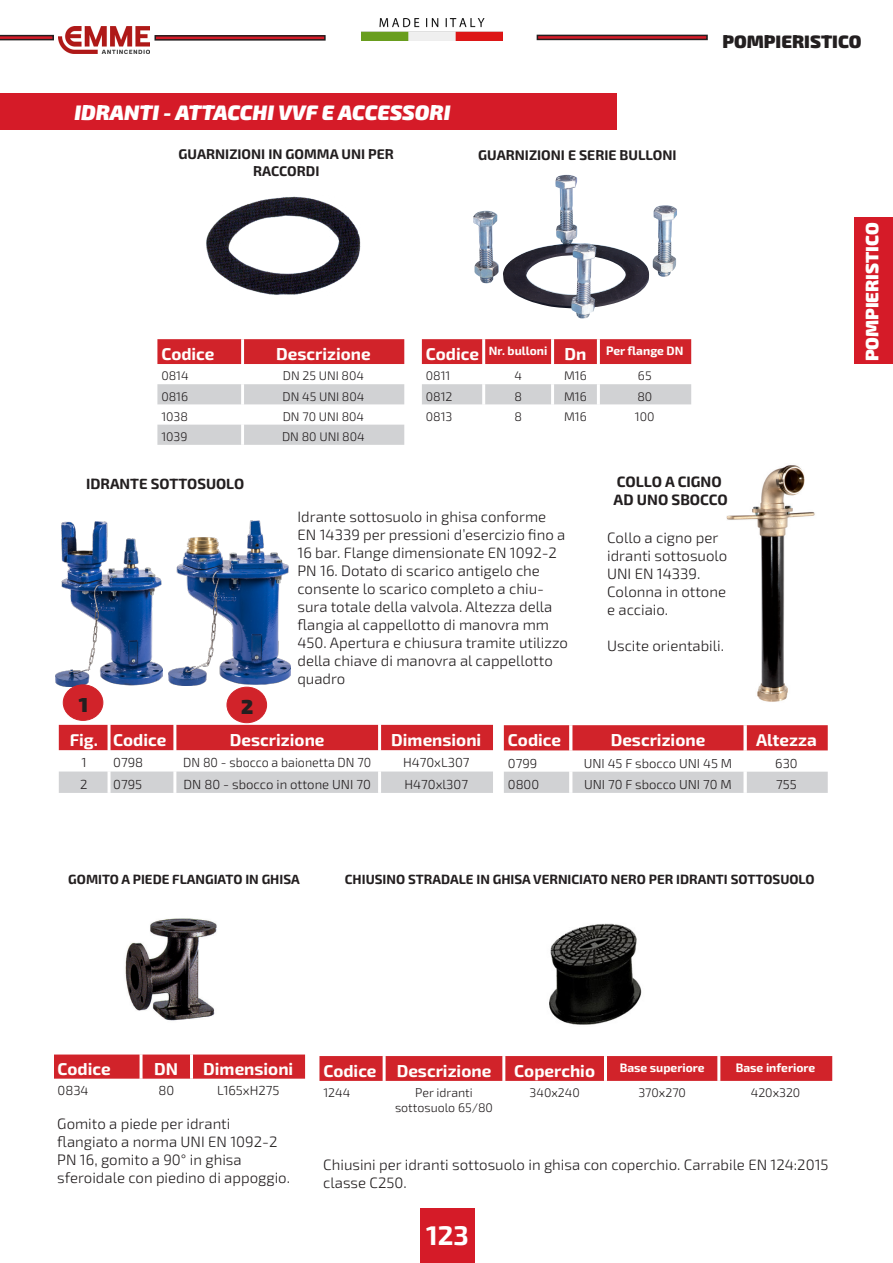
<style>
.page{position:relative;width:893px;height:1263px;background:#fff}
.page>*{position:absolute;margin:0;border:0;box-sizing:border-box;transform-origin:0 0}
.t1{font:700 27px "Exo 2";color:#fff}
.t2{font:italic 900 21px "Exo 2";color:#fff}
.t3{font:900 20.25px "Exo 2";color:#231f20}
.t4{font:900 18px "Exo 2";color:#231f20}
.t5{font:900 18px "Exo 2";color:#fff}
.t6{font:700 17.1px "Exo 2";color:#fffefc}
.t7{font:300 15px/18px "Exo 2";color:#231f20}
.t8{font:700 15px "Exo 2";color:#231f20}
.t9{font:700 14.7px "Exo 2";color:#231f20}
.t10{font:700 13.95px/16.8px "Exo 2";color:#231f20;text-align:center}
.t11{font:700 13.35px "Exo 2";color:#231f20}
.t12{font:300 13.05px "Exo 2";color:#231f20}
.t13{font:300 13.05px "Exo 2";color:#231f20;scale:.95 1}
.t14{font:300 12.45px "Exo 2";color:#231f20}
.t15{font:700 12px "Exo 2";color:#fffefc}
</style>
<div class="page">
<div style="left:420px;top:1209px;width:55px;height:54px;background:#d51b28"></div>
<div style="left:537px;top:35px;width:171px;height:5px;border:2px solid #231f20"></div>
<div style="left:154px;top:35px;width:172px;height:6px;border:2px solid #231f20"></div>
<svg style="left:0;top:35px;width:54px;height:5px"></svg>
<img style="left:361px;top:19px;width:142px;height:22px">
<img style="left:59px;top:27px;width:91px;height:26px">
<div style="left:854px;top:217px;width:39px;height:147px;background:#d51b28"></div>
<div style="left:0;top:94px;width:617px;height:36px;background:#d51b28"></div>
<img style="left:726px;top:465px;width:89px;height:237px">
<div style="left:157px;top:339px;width:247px;height:25px;background:#d1232a"></div>
<svg style="left:157px;top:384px;width:247px;height:61px"></svg>
<hr style="left:241px;top:339px;width:3px;height:25px;background:#fff">
<hr style="left:241px;top:384px;width:3px;height:20px;background:#fff">
<hr style="left:241px;top:404px;width:3px;height:21px;background:#fff">
<hr style="left:241px;top:425px;width:3px;height:20px;background:#fff">
<div style="left:422px;top:339px;width:269px;height:25px;background:#d1232a"></div>
<div style="left:422px;top:384px;width:269px;height:20px;background:#d1d2d4"></div>
<hr style="left:482px;top:339px;width:3px;height:25px;background:#fff">
<hr style="left:551px;top:339px;width:3px;height:25px;background:#fff">
<hr style="left:597px;top:339px;width:3px;height:25px;background:#fff">
<hr style="left:482px;top:384px;width:3px;height:20px;background:#fff">
<hr style="left:551px;top:384px;width:3px;height:20px;background:#fff">
<hr style="left:597px;top:384px;width:3px;height:20px;background:#fff">
<svg style="left:319px;top:1056px;width:513px;height:25px;background:#d1252c"></svg>
<hr style="left:383px;top:1056px;width:3px;height:25px;background:#fff">
<hr style="left:502px;top:1056px;width:3px;height:25px;background:#fff">
<hr style="left:604px;top:1056px;width:3px;height:25px;background:#fff">
<hr style="left:717px;top:1056px;width:3px;height:25px;background:#fff">
<img style="left:206px;top:196px;width:155px;height:99px">
<img style="left:503px;top:175px;width:146px;height:143px">
<div style="left:59px;top:725px;width:434px;height:25px;background:#d1232a"></div>
<div style="left:59px;top:771px;width:434px;height:22px;background:#d1d2d4"></div>
<hr style="left:108px;top:725px;width:3px;height:25px;background:#fff">
<hr style="left:173px;top:725px;width:3px;height:25px;background:#fff">
<hr style="left:378px;top:725px;width:3px;height:25px;background:#fff">
<hr style="left:108px;top:771px;width:3px;height:22px;background:#fff">
<hr style="left:173px;top:771px;width:3px;height:22px;background:#fff">
<hr style="left:378px;top:771px;width:3px;height:22px;background:#fff">
<img style="left:55px;top:522px;width:108px;height:165px">
<img style="left:169px;top:520px;width:121px;height:166px">
<svg style="left:54px;top:1054px;width:251px;height:25px;background:#d22b31"></svg>
<hr style="left:140px;top:1054px;width:3px;height:25px;background:#fff">
<hr style="left:190px;top:1054px;width:3px;height:25px;background:#fff">
<img style="left:125px;top:918px;width:92px;height:103px">
<img style="left:549px;top:923px;width:93px;height:102px">
<div style="left:63px;top:685px;width:40px;height:35px;background:#d1232a;border-radius:50%"></div>
<div style="left:63px;top:685px;width:40px;height:36px;border:1px solid #d1232a;border-radius:50%"></div>
<div style="left:227px;top:687px;width:40px;height:36px;background:#d1232a;border-radius:50%"></div>
<div style="left:227px;top:687px;width:40px;height:36px;border:1px solid #d1232a;border-radius:50%"></div>
<div style="left:504px;top:725px;width:324px;height:25px;background:#d1232a"></div>
<div style="left:504px;top:772px;width:324px;height:21px;background:#d1d2d4"></div>
<hr style="left:569px;top:725px;width:3px;height:25px;background:#fff">
<svg style="left:743px;top:725px;width:4px;height:25px"></svg>
<hr style="left:569px;top:772px;width:3px;height:21px;background:#fff">
<svg style="left:743px;top:772px;width:4px;height:21px"></svg>
<p class="t2" style="left:74px;top:98px;width:378px">IDRANTI - ATTACCHI VVF E ACCESSORI</p>
<p class="t10" style="left:179px;top:146px;width:217px">GUARNIZIONI IN GOMMA UNI PER<br>RACCORDI</p>
<p class="t10" style="left:478px;top:147px;width:200px">GUARNIZIONI E SERIE BULLONI</p>
<p class="t6" style="left:161px;top:342px;width:55px">Codice</p>
<p class="t6" style="left:276px;top:342px;width:96px">Descrizione</p>
<p class="t14" style="left:161px;top:367px;width:29px">0814</p>
<p class="t14" style="left:283px;top:367px;width:83px">DN 25 UNI 804</p>
<p class="t14" style="left:161px;top:387px;width:28px">0816</p>
<p class="t14" style="left:282px;top:387px;width:83px">DN 45 UNI 804</p>
<p class="t14" style="left:161px;top:408px;width:28px">1038</p>
<p class="t14" style="left:283px;top:408px;width:83px">DN 70 UNI 804</p>
<p class="t14" style="left:161px;top:428px;width:28px">1039</p>
<p class="t14" style="left:282px;top:428px;width:84px">DN 80 UNI 804</p>
<p class="t6" style="left:426px;top:342px;width:55px">Codice</p>
<p class="t15" style="left:489px;top:342px;width:60px">Nr. bulloni</p>
<p class="t6" style="left:564px;top:342px;width:23px">Dn</p>
<p class="t15" style="left:606px;top:342px;width:79px">Per flange DN</p>
<p class="t14" style="left:426px;top:367px;width:26px">0811</p>
<p class="t14" style="left:514px;top:367px;width:9px">4</p>
<p class="t14" style="left:564px;top:367px;width:24px">M16</p>
<p class="t14" style="left:638px;top:367px;width:15px">65</p>
<p class="t14" style="left:426px;top:387px;width:28px">0812</p>
<p class="t14" style="left:514px;top:387px;width:9px">8</p>
<p class="t14" style="left:564px;top:387px;width:24px">M16</p>
<p class="t14" style="left:637px;top:387px;width:16px">80</p>
<p class="t14" style="left:426px;top:408px;width:28px">0813</p>
<p class="t14" style="left:514px;top:408px;width:9px">8</p>
<p class="t14" style="left:564px;top:408px;width:24px">M16</p>
<p class="t14" style="left:635px;top:408px;width:21px">100</p>
<p class="t4" style="left:722px;top:29px;width:140px">POMPIERISTICO</p>
<p class="t5" style="left:860px;top:361px;width:140px;rotate:-90deg">POMPIERISTICO</p>
<p class="t9" style="left:86px;top:473px;width:160px">IDRANTE SOTTOSUOLO</p>
<p class="t3" style="left:79px;top:691px;width:11px">1</p>
<p class="t3" style="left:241px;top:693px;width:14px">2</p>
<p class="t7" style="left:297px;top:507px;width:272px">Idrante sottosuolo in ghisa conforme EN 14339 per pressioni d’esercizio fino a 16 bar. Flange dimensionate EN 1092-2<br>PN 16. Dotato di scarico antigelo che consente lo scarico completo a chiu&shy;sura totale della valvola. Altezza della flangia al cappellotto di manovra mm 450. Apertura e chiusura tramite utilizzo della chiave di manovra al cappellotto quadro</p>
<p class="t8" style="left:617px;top:471px;width:106px">COLLO A CIGNO</p>
<p class="t8" style="left:614px;top:489px;width:116px">AD UNO SBOCCO</p>
<p class="t7" style="left:607px;top:528px;width:122px">Collo a cigno per idranti sottosuolo<br>UNI EN 14339.<br>Colonna in ottone e acciaio.</p>
<p class="t7" style="left:607px;top:636px;width:118px">Uscite orientabili.</p>
<p class="t6" style="left:70px;top:728px;width:30px">Fig.</p>
<p class="t6" style="left:113px;top:728px;width:55px">Codice</p>
<p class="t6" style="left:230px;top:728px;width:96px">Descrizione</p>
<p class="t6" style="left:391px;top:728px;width:92px">Dimensioni</p>
<p class="t12" style="left:81px;top:754px;width:7px">1</p>
<p class="t12" style="left:113px;top:754px;width:31px">0798</p>
<p class="t13" style="left:183px;top:754px;width:199px">DN 80 - sbocco a baionetta DN 70</p>
<p class="t12" style="left:403px;top:754px;width:68px">H470xL307</p>
<p class="t12" style="left:80px;top:775px;width:9px">2</p>
<p class="t12" style="left:113px;top:775px;width:30px">0795</p>
<p class="t12" style="left:184px;top:775px;width:189px">DN 80 - sbocco in ottone UNI 70</p>
<p class="t12" style="left:404px;top:775px;width:65px">H470xl307</p>
<p class="t6" style="left:508px;top:728px;width:55px">Codice</p>
<p class="t6" style="left:611px;top:728px;width:96px">Descrizione</p>
<p class="t6" style="left:756px;top:728px;width:62px">Altezza</p>
<p class="t12" style="left:508px;top:754px;width:31px">0799</p>
<p class="t12" style="left:584px;top:754px;width:150px">UNI 45 F sbocco UNI 45 M</p>
<p class="t12" style="left:775px;top:754px;width:24px">630</p>
<p class="t12" style="left:508px;top:775px;width:33px">0800</p>
<p class="t12" style="left:584px;top:775px;width:149px">UNI 70 F sbocco UNI 70 M</p>
<p class="t12" style="left:776px;top:775px;width:22px">755</p>
<p class="t11" style="left:68px;top:869px;width:233px">GOMITO A PIEDE FLANGIATO IN GHISA</p>
<p class="t11" style="left:345px;top:870px;width:471px">CHIUSINO STRADALE IN GHISA VERNICIATO NERO PER IDRANTI SOTTOSUOLO</p>
<p class="t6" style="left:58px;top:1057px;width:55px">Codice</p>
<p class="t6" style="left:154px;top:1057px;width:25px">DN</p>
<p class="t6" style="left:203px;top:1057px;width:92px">Dimensioni</p>
<p class="t12" style="left:58px;top:1081px;width:33px">0834</p>
<p class="t12" style="left:158px;top:1081px;width:17px">80</p>
<p class="t12" style="left:217px;top:1081px;width:64px">L165xH275</p>
<p class="t7" style="left:57px;top:1114px;width:175px">Gomito a piede per idranti</p>
<p class="t7" style="left:57px;top:1132px;width:222px">flangiato a norma UNI EN 1092-2</p>
<p class="t7" style="left:57px;top:1150px;width:186px">PN 16, gomito a 90° in ghisa</p>
<p class="t7" style="left:57px;top:1168px;width:234px">sferoidale con piedino di appoggio.</p>
<p class="t6" style="left:323px;top:1059px;width:55px">Codice</p>
<p class="t6" style="left:397px;top:1059px;width:96px">Descrizione</p>
<p class="t6" style="left:514px;top:1059px;width:82px">Coperchio</p>
<p class="t15" style="left:620px;top:1059px;width:87px">Base superiore</p>
<p class="t15" style="left:736px;top:1059px;width:81px">Base inferiore</p>
<p class="t14" style="left:323px;top:1084px;width:28px">1244</p>
<p class="t14" style="left:415px;top:1084px;width:59px">Per idranti</p>
<p class="t14" style="left:395px;top:1099px;width:99px">sottosuolo 65/80</p>
<p class="t14" style="left:530px;top:1084px;width:52px">340x240</p>
<p class="t14" style="left:638px;top:1084px;width:49px">370x270</p>
<p class="t14" style="left:751px;top:1084px;width:51px">420x320</p>
<p class="t7" style="left:323px;top:1155px;width:507px">Chiusini per idranti sottosuolo in ghisa con coperchio. Carrabile EN 124:2015 classe C250.</p>
<h1 class="t1" style="left:426px;top:1216px;width:44px">123</h1>
</div>
